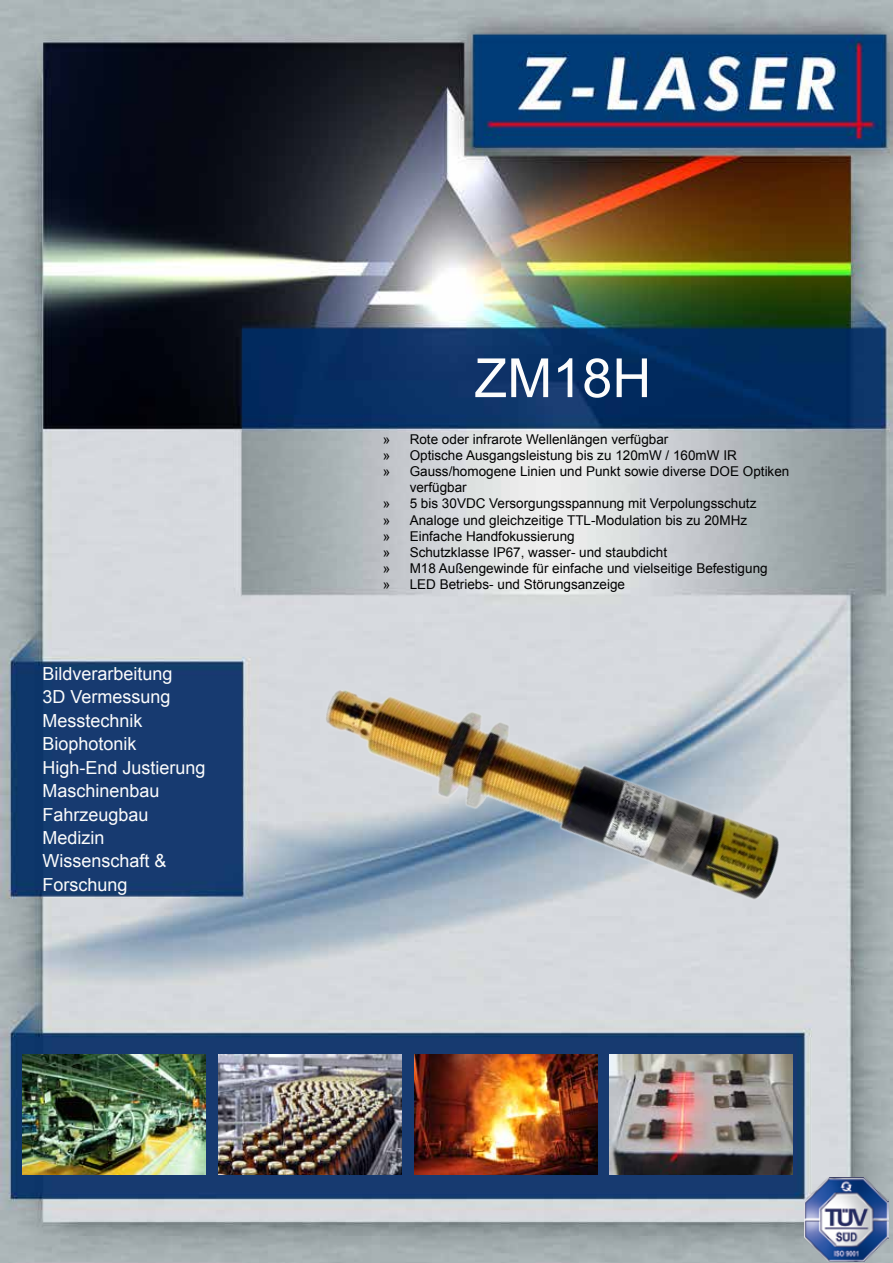
<style>
.page{position:relative;width:893px;height:1263px;background:#fff}
.page>*{position:absolute;margin:0;border:0;box-sizing:border-box;transform-origin:0 0}
.t1{font:54px "Arial";color:#fcfcfc}
.t2{font:18px/23.4px "Arial";color:#fcfcfc}
.t3{font:13.5px "Arial";color:#000}
</style>
<div class="page">
<img style="left:0;top:0;width:893px;height:1263px">
<img style="left:272px;top:573px;width:559px;height:439px">
<img style="left:23px;top:1054px;width:183px;height:121px">
<img style="left:219px;top:1054px;width:182px;height:121px">
<img style="left:414px;top:1054px;width:183px;height:121px">
<img style="left:610px;top:1054px;width:183px;height:121px">
<img style="left:805px;top:1177px;width:84px;height:85px">
<h2 class="t2" style="left:43px;top:662px;width:165px">Bildverarbeitung<br>3D Vermessung<br>Messtechnik<br>Biophotonik<br>High-End Justierung<br>Maschinenbau<br>Fahrzeugbau<br>Medizin<br>Wissenschaft &amp;<br>Forschung</h2>
<h1 class="t1" style="left:474px;top:343px;width:179px">ZM18H</h1>
<p class="t3" style="left:383px;top:430px;width:287px">» Rote oder infrarote Wellenlängen verfügbar</p>
<p class="t3" style="left:383px;top:446px;width:356px">» Optische Ausgangsleistung bis zu 120mW / 160mW IR</p>
<p class="t3" style="left:383px;top:462px;width:408px">» Gauss/homogene Linien und Punkt sowie diverse DOE Optiken</p>
<p class="t3" style="left:410px;top:479px;width:59px">verfügbar</p>
<p class="t3" style="left:383px;top:495px;width:375px">» 5 bis 30VDC Versorgungsspannung mit Verpolungsschutz</p>
<p class="t3" style="left:383px;top:511px;width:366px">» Analoge und gleichzeitige TTL-Modulation bis zu 20MHz</p>
<p class="t3" style="left:383px;top:527px;width:194px">» Einfache Handfokussierung</p>
<p class="t3" style="left:383px;top:543px;width:286px">» Schutzklasse IP67, wasser- und staubdicht</p>
<p class="t3" style="left:383px;top:560px;width:386px">» M18 Außengewinde für einfache und vielseitige Befestigung</p>
<p class="t3" style="left:383px;top:576px;width:244px">» LED Betriebs- und Störungsanzeige</p>
</div>
